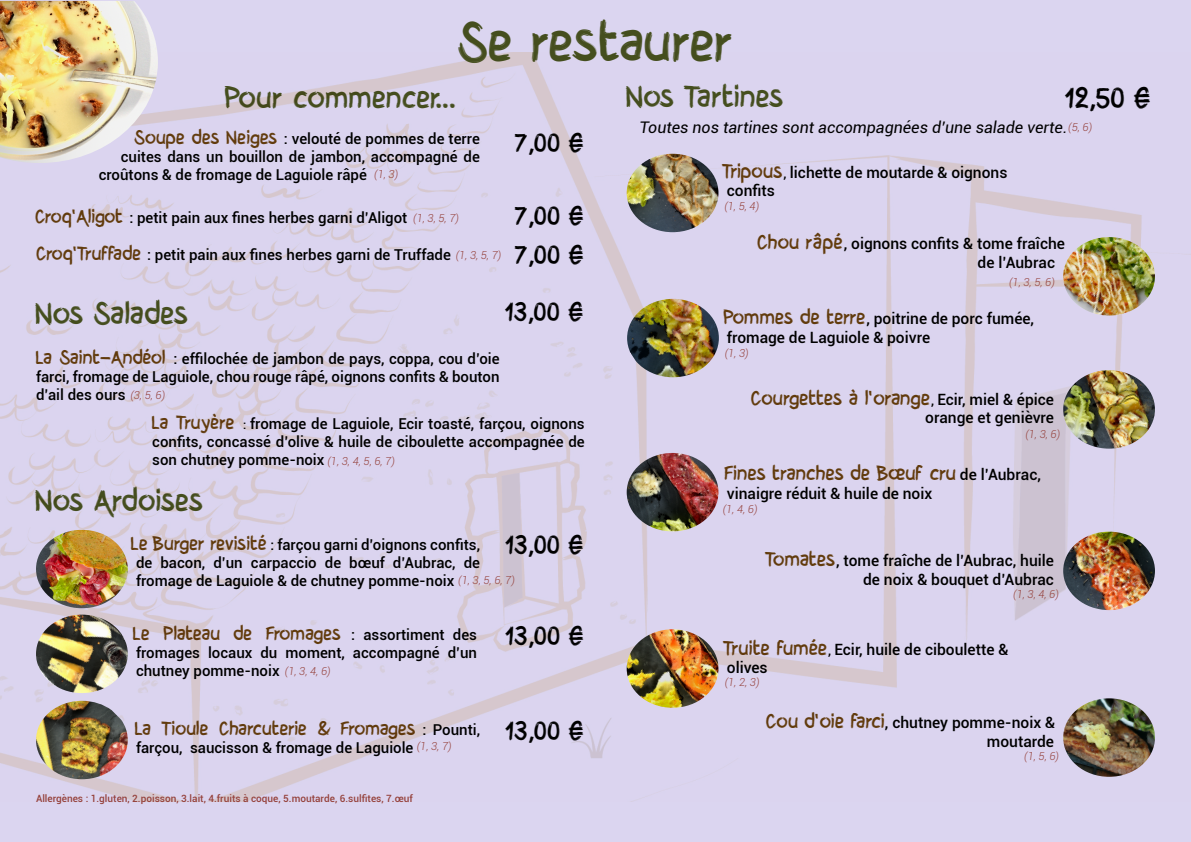
<style>
.page{position:relative;width:1191px;height:842px;background:#dbd5f0}
.page>*{position:absolute;margin:0;border:0;box-sizing:border-box;transform-origin:0 0}
.t1{font:48px "Brushy Cre";letter-spacing:-.01em;color:#454e1e}
.t2{font:27px "Brushy Cre";color:#454e1e}
.t3{font:25.8px "Brushy Cre";color:#000}
.t4{font:23.5px/39.1px "Brushy Cre";color:#000}
.t5{font:17.8px "Brushy Cre";color:#623b0c}
.t6{font:17px "Brushy Cre";color:#623b0c}
.t7{font:italic 16px "Roboto";color:#000}
.t8{font:500 15.6px/18.7px "Roboto";color:#000}
.t9{font:500 15px/18px "Roboto";color:#000;text-align:justify}
.t10{font:italic 300 11px "Roboto";color:#95413b}
.t11{font:500 10px "Roboto";color:#95413b}
.s1{font-family:"Brushy Cre";font-weight:400;font-size:17px;color:#623b0c}
.s2{font-size:12px}
.s3{font-size:14px}
.s4{font-family:"Roboto";font-weight:500;font-size:15px;color:#000}
.s5{font-family:"Brushy Cre";font-weight:400;font-size:17.8px;color:#623b0c}
.s6{font-size:13.3px}
.s7{font-family:"Roboto";font-weight:500;font-size:13.3px;color:#000}
.s8{font-family:"Roboto";font-weight:500;font-size:15.6px;color:#000}
</style>
<div class="page">
<img style="left:0;top:52px;width:1191px;height:749px">
<img style="left:0;top:1px;width:158px;height:162px">
<img style="left:626px;top:154px;width:92px;height:78px">
<img style="left:1063px;top:237px;width:92px;height:79px">
<img style="left:627px;top:299px;width:92px;height:78px">
<img style="left:1063px;top:370px;width:92px;height:79px">
<img style="left:626px;top:453px;width:92px;height:78px">
<img style="left:1063px;top:532px;width:92px;height:78px">
<img style="left:626px;top:629px;width:92px;height:79px">
<img style="left:1063px;top:698px;width:92px;height:79px">
<img style="left:36px;top:530px;width:92px;height:78px">
<img style="left:36px;top:615px;width:92px;height:78px">
<img style="left:36px;top:701px;width:92px;height:78px">
<h1 class="t1" style="left:459px;top:8px;width:278px">Se restaurer</h1>
<h2 class="t2" style="left:225px;top:79px;width:232px">Pour commencer...</h2>
<p class="t9" style="left:135px;top:129px;width:346px"><span class="s1">Soupe des Neiges</span> : velouté de pommes de terre</p>
<p class="t9" style="left:121px;top:147px;width:360px">cuites dans un bouillon de jambon, accompagné de</p>
<p class="t9" style="left:99px;top:165px;width:270px">croûtons &amp; de fromage de Laguiole râpé</p>
<p class="t9" style="left:35px;top:208px;width:373px"><span class="s1">Croq’Aligot</span> : petit pain aux fines herbes garni d’Aligot</p>
<p class="t9" style="left:36px;top:245px;width:416px"><span class="s1">Croq’Truffade</span> : petit pain aux fines herbes garni de Truffade</p>
<h3 class="t4" style="left:515px;top:123px;width:71px">7,00 €</h3>
<p class="t10" style="left:374px;top:167px;width:25px">(1, 3)</p>
<h3 class="t4" style="left:515px;top:196px;width:71px">7,00 €<br>7,00 €</h3>
<h3 class="t4" style="left:505px;top:292px;width:80px">13,00 €</h3>
<p class="t10" style="left:413px;top:210px;width:47px">(1, 3, 5, 7)</p>
<p class="t10" style="left:456px;top:248px;width:47px">(1, 3, 5, 7)</p>
<h2 class="t2" style="left:36px;top:295px;width:155px">Nos Salades</h2>
<p class="t9" style="left:36px;top:349px;width:465px"><span class="s1">La Saint-Andéol</span> : effilochée de jambon de pays, coppa, cou d’oie farci, fromage de Laguiole, chou rouge râpé, oignons confits &amp; bouton d’ail des ours</p>
<p class="t9" style="left:152px;top:414px;width:434px"><span class="s1">La Truyère</span> <span class="s2">:</span> fromage de Laguiole, Ecir toasté, farçou, oignons confits, concassé d’olive &amp; huile de ciboulette accompagnée de son chutney pomme-noix</p>
<p class="t10" style="left:130px;top:388px;width:36px">(3, 5, 6)</p>
<p class="t10" style="left:327px;top:453px;width:69px">(1, 3, 4, 5, 6, 7)</p>
<h2 class="t2" style="left:36px;top:482px;width:170px">Nos Ardoises</h2>
<p class="t9" style="left:136px;top:535px;width:345px;text-indent:-5px"><span class="s1">Le Burger revisité</span> <span class="s3">:</span> farçou garni d’oignons confits, de bacon, d’un carpaccio de bœuf d’Aubrac, de fromage de Laguiole &amp; de chutney pomme-noix</p>
<p class="t6" style="left:133px;top:621px;width:345px">Le Plateau de Fromages <span class="s4">: assortiment des</span></p>
<p class="t9" style="left:136px;top:643px;width:342px">fromages locaux du moment, accompagné d’un chutney pomme-noix</p>
<h3 class="t4" style="left:506px;top:525px;width:80px">13,00 €</h3>
<p class="t10" style="left:458px;top:573px;width:58px">(1, 3, 5, 6, 7)</p>
<h3 class="t4" style="left:506px;top:616px;width:80px">13,00 €</h3>
<p class="t10" style="left:285px;top:663px;width:47px">(1, 3, 4, 6)</p>
<p class="t6" style="left:135px;top:716px;width:346px">La Tioule Charcuterie &amp; Fromages <span class="s4">: Pounti,</span></p>
<p class="t9" style="left:136px;top:738px;width:279px">farçou, saucisson &amp; fromage de Laguiole</p>
<p class="t10" style="left:417px;top:738px;width:36px">(1, 3, 7)</p>
<p class="t11" style="left:36px;top:791px;width:378px">Allergènes : 1.gluten, 2.poisson, 3.lait, 4.fruits à coque, 5.moutarde, 6.sulfites, 7.œuf</p>
<h3 class="t4" style="left:506px;top:711px;width:80px">13,00 €</h3>
<h2 class="t2" style="left:626px;top:77px;width:160px">Nos Tartines</h2>
<h3 class="t3" style="left:1065px;top:80px;width:88px">12,50 €</h3>
<p class="t7" style="left:639px;top:116px;width:429px">Toutes nos tartines sont accompagnées d’une salade verte.</p>
<p class="t10" style="left:1068px;top:120px;width:25px">(5, 6)</p>
<p class="t8" style="left:723px;top:162px;width:286px"><span class="s5">Tripous</span><span class="s6">,</span> lichette de moutarde &amp; oignons confits</p>
<p class="t8" style="left:977px;top:233px;width:89px;text-indent:-220px"><span class="s5">Chou râpé</span>, oignons confits &amp; tome fraîche de l’Aubrac</p>
<p class="t10" style="left:724px;top:198px;width:36px">(1, 5, 4)</p>
<p class="t10" style="left:1009px;top:274px;width:47px">(1, 3, 5, 6)</p>
<p class="t8" style="left:724px;top:308px;width:312px"><span class="s5">Pommes de terre</span>, poitrine de porc fumée, fromage de Laguiole &amp; poivre</p>
<p class="t10" style="left:724px;top:345px;width:25px">(1, 3)</p>
<p class="t5" style="left:751px;top:385px;width:304px">Courgettes à l’orange<span class="s7">,</span> <span class="s8">Ecir, miel &amp; épice</span></p>
<p class="t8" style="left:925px;top:408px;width:130px">orange et genièvre</p>
<p class="t10" style="left:1025px;top:427px;width:36px">(1, 3, 6)</p>
<p class="t5" style="left:725px;top:461px;width:317px">Fines tranches de Bœuf cru <span class="s8">de l’Aubrac,</span></p>
<p class="t8" style="left:727px;top:484px;width:207px">vinaigre réduit &amp; huile de noix</p>
<p class="t10" style="left:722px;top:502px;width:36px">(1, 4, 6)</p>
<p class="t8" style="left:765px;top:550px;width:290px;text-align:right"><span class="s5">Tomates</span>, tome fraîche de l’Aubrac, huile de noix &amp; bouquet d’Aubrac</p>
<p class="t10" style="left:1013px;top:586px;width:47px">(1, 3, 4, 6)</p>
<p class="t8" style="left:724px;top:639px;width:286px"><span class="s5">Truite fumée</span><span class="s6">,</span> Ecir, huile de ciboulette &amp; olives</p>
<p class="t10" style="left:724px;top:674px;width:36px">(1, 2, 3)</p>
<p class="t8" style="left:766px;top:712px;width:290px;text-align:right"><span class="s5">Cou d’oie farci</span>, chutney pomme-noix &amp; moutarde</p>
<p class="t10" style="left:1024px;top:748px;width:36px">(1, 5, 6)</p>
</div>
